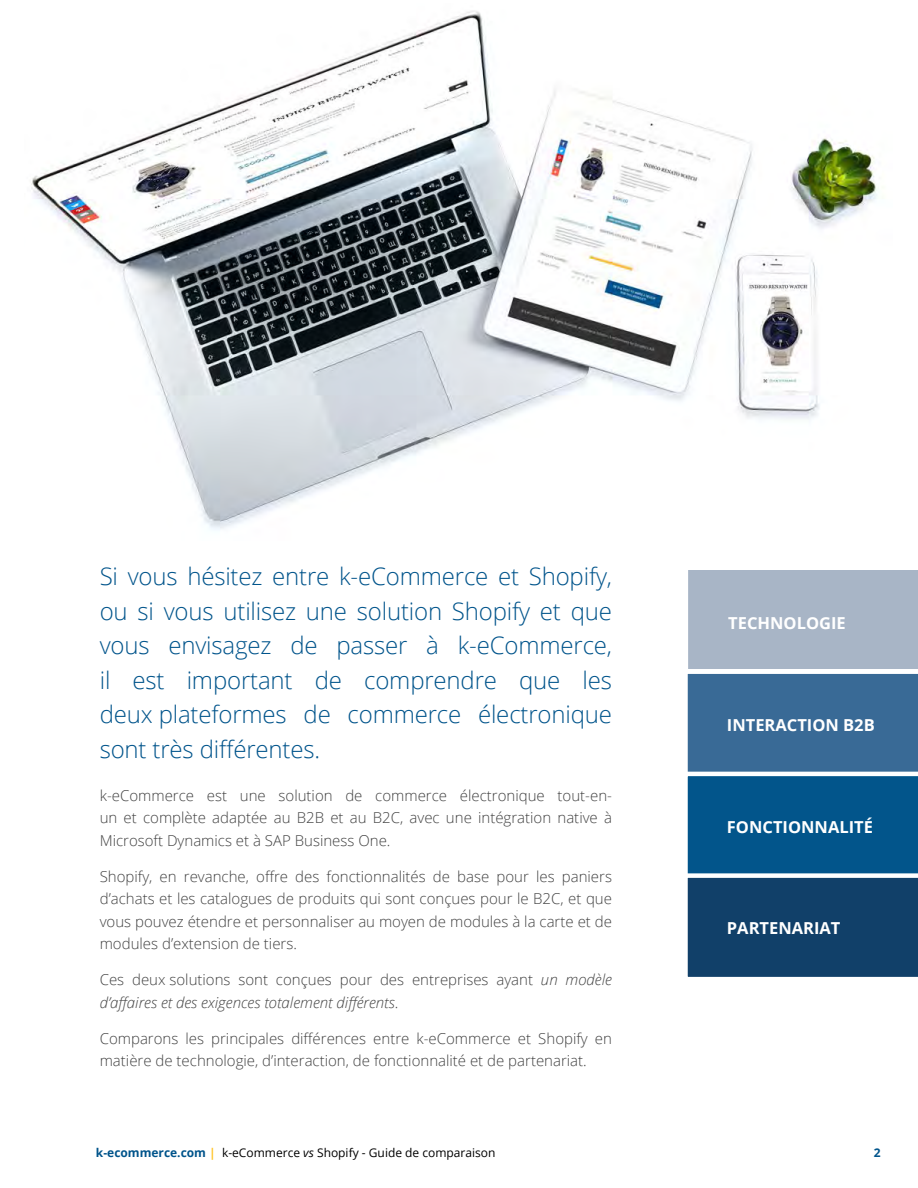
<style>
.page{position:relative;width:918px;height:1188px;background:#fff}
.page>*{position:absolute;margin:0;border:0;box-sizing:border-box;transform-origin:0 0}
.t1{font:300 24px/34.5px "Open Sans";letter-spacing:-.005em;color:#00548b;text-align:justify}
.t2{font:700 16.5px "Open Sans";color:#fff}
.t3{font:300 15px/22.5px "Open Sans";color:#424242;text-align:justify}
.t4{font:italic 300 15px/22.5px "Open Sans";color:#424242}
.t5{font:12px "Open Sans";color:#000}
.t6{font:700 12px "Open Sans";color:#00548b}
.s1{font-style:normal}
.s2{font-weight:700;color:#00548b}
.s3{font-weight:700;color:#ffc52b}
.s4{font-style:italic}
</style>
<div class="page">
<img style="left:31px;top:10px;width:846px;height:520px">
<svg style="left:687px;top:570px;width:231px;height:407px;background:#447298"></svg>
<p class="t1" style="left:100px;top:559px;width:514px">Si vous hésitez entre k-eCommerce et Shopify, ou si vous utilisez une solution Shopify et que vous envisagez de passer à k-eCommerce, il est important de comprendre que les deux plateformes de commerce électronique sont très différentes.</p>
<p class="t3" style="left:100px;top:783px;width:514px">k-eCommerce est une solution de commerce électronique tout-en&shy;un et complète adaptée au B2B et au B2C, avec une intégration native à Microsoft Dynamics et à SAP Business One.</p>
<p class="t3" style="left:100px;top:864px;width:514px">Shopify, en revanche, offre des fonctionnalités de base pour les paniers d’achats et les catalogues de produits qui sont conçues pour le B2C, et que vous pouvez étendre et personnaliser au moyen de modules à la carte et de modules d’extension de tiers.</p>
<p class="t4" style="left:100px;top:968px;width:514px"><span class="s1">Ces deux solutions sont conçues pour des entreprises ayant</span> un modèle d’affaires et des exigences totalement différents<span class="s1">.</span></p>
<p class="t3" style="left:100px;top:1026px;width:514px">Comparons les principales différences entre k-eCommerce et Shopify en matière de technologie, d’interaction, de fonctionnalité et de partenariat.</p>
<p class="t2" style="left:728px;top:611px;width:119px">TECHNOLOGIE</p>
<p class="t2" style="left:727px;top:714px;width:149px">INTERACTION B2B</p>
<p class="t2" style="left:727px;top:815px;width:148px">FONCTIONNALITÉ</p>
<p class="t2" style="left:727px;top:917px;width:115px">PARTENARIAT</p>
<p class="t5" style="left:96px;top:1145px;width:401px"><span class="s2">k-ecommerce.com</span> <span class="s3">|</span> k-eCommerce <span class="s4">vs</span> Shopify - Guide de comparaison</p>
<p class="t6" style="left:874px;top:1145px;width:8px">2</p>
</div>
